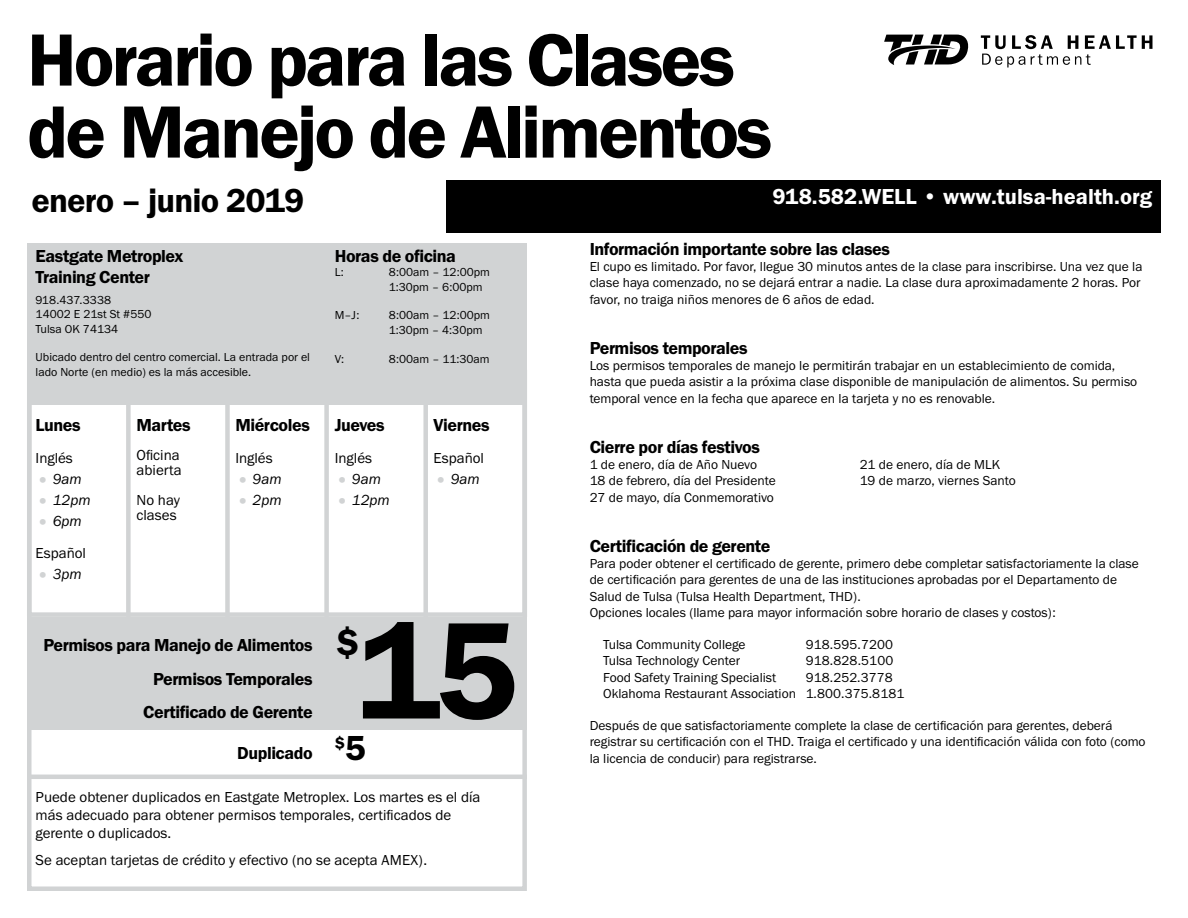
<style>
.page{position:relative;width:1188px;height:918px;background:#fff}
.page>*{position:absolute;margin:0;border:0;box-sizing:border-box;transform-origin:0 0}
.t1{font:142.5px "Franklin Gothic URW Dem";color:#000}
.t2{font:76.5px/72px "Franklin Gothic URW Dem";letter-spacing:-.04em;color:#000}
.t3{font:40.5px "Franklin Gothic URW Dem";color:#000}
.t4{font:34.5px "Franklin Gothic URW Dem";letter-spacing:-.025em;color:#000}
.t5{font:22.5px "Franklin Gothic URW Dem";color:#fff}
.t6{font:18px/33.6px "Franklin Gothic URW Dem";letter-spacing:-.025em;color:#000}
.t7{font:15px/15px "Franklin Gothic URW Boo";color:#000}
.t8{font:15px "Franklin Gothic URW Boo Ita";color:#000}
.t9{font:13.5px/16.2px "Franklin Gothic URW Boo";color:#000}
.t10{font:12px/14.4px "Franklin Gothic URW Boo";color:#000}
.s1{font-size:21px;color:#d1d3d4}
.s2{font-size:36px}
</style>
<div class="page">
<div style="left:27px;top:243px;width:500px;height:162px;background:#d1d3d4"></div>
<div style="left:447px;top:180px;width:714px;height:53px;background:#000"></div>
<div style="left:27px;top:243px;width:500px;height:374px;border:4px solid #d1d3d4"></div>
<div style="left:27px;top:617px;width:500px;height:274px;border:4px solid #d1d3d4"></div>
<div style="left:27px;top:617px;width:500px;height:113px;background:#d1d3d4"></div>
<hr style="left:27px;top:775px;width:500px;height:4px;background:#d1d3d4">
<div style="left:126px;top:370px;width:5px;height:247px;background:#d1d3d4"></div>
<hr style="left:523px;top:370px;width:4px;height:247px;background:#d1d3d4">
<hr style="left:27px;top:370px;width:4px;height:247px;background:#d1d3d4">
<div style="left:225px;top:370px;width:5px;height:247px;background:#d1d3d4"></div>
<div style="left:324px;top:370px;width:5px;height:247px;background:#d1d3d4"></div>
<div style="left:423px;top:370px;width:5px;height:247px;background:#d1d3d4"></div>
<svg style="left:884px;top:35px;width:85px;height:30px"></svg>
<svg style="left:981px;top:35px;width:172px;height:33px"></svg>
<h2 class="t2" style="left:27px;top:23px;width:747px">Horario para las Clases de Manejo de Alimentos</h2>
<h3 class="t4" style="left:31px;top:179px;width:275px">enero – junio 2019</h3>
<h3 class="t5" style="left:772px;top:183px;width:382px">918.582.WELL • www.tulsa-health.org</h3>
<h3 class="t6" style="left:36px;top:245px;width:149px;line-height:21.6px">Eastgate Metroplex<br>Training Center</h3>
<p class="t10" style="left:36px;top:292px;width:117px">918.437.3338<br>14002 E 21st St #550<br>Tulsa OK 74134</p>
<p class="t10" style="left:36px;top:350px;width:276px">Ubicado dentro del centro comercial. La entrada por el lado Norte (en medio) es la más accesible.</p>
<h3 class="t6" style="left:36px;top:407px;width:47px">Lunes</h3>
<p class="t7" style="left:36px;top:450px;width:39px">Inglés</p>
<p class="t8" style="left:36px;top:470px;width:48px"><span class="s1">•</span> 9am</p>
<p class="t8" style="left:36px;top:491px;width:57px"><span class="s1">•</span> 12pm</p>
<p class="t8" style="left:36px;top:512px;width:48px"><span class="s1">•</span> 6pm</p>
<p class="t7" style="left:36px;top:546px;width:52px">Español</p>
<p class="t8" style="left:36px;top:565px;width:48px"><span class="s1">•</span> 3pm</p>
<h3 class="t6" style="left:137px;top:407px;width:56px">Martes</h3>
<p class="t7" style="left:137px;top:447px;width:47px">Oficina abierta</p>
<p class="t7" style="left:137px;top:492px;width:45px">No hay clases</p>
<h3 class="t6" style="left:235px;top:407px;width:76px">Miércoles</h3>
<p class="t7" style="left:235px;top:450px;width:39px">Inglés</p>
<p class="t8" style="left:235px;top:470px;width:48px"><span class="s1">•</span> 9am</p>
<p class="t8" style="left:235px;top:491px;width:48px"><span class="s1">•</span> 2pm</p>
<h3 class="t6" style="left:43px;top:628px;width:271px;text-align:right">Permisos para Manejo de Alimentos<br>Permisos Temporales<br>Certificado de Gerente</h3>
<h3 class="t6" style="left:237px;top:736px;width:77px">Duplicado</h3>
<h3 class="t6" style="left:335px;top:239px;width:123px">Horas de oficina</h3>
<p class="t10" style="left:335px;top:265px;width:10px">L:</p>
<p class="t10" style="left:389px;top:265px;width:103px">8:00am – 12:00pm<br>1:30pm – 6:00pm</p>
<p class="t10" style="left:335px;top:308px;width:26px">M–J:</p>
<p class="t10" style="left:389px;top:308px;width:103px">8:00am – 12:00pm<br>1:30pm – 4:30pm</p>
<p class="t10" style="left:335px;top:351px;width:11px">V:</p>
<p class="t10" style="left:389px;top:351px;width:102px">8:00am – 11:30am</p>
<h3 class="t6" style="left:335px;top:407px;width:51px">Jueves</h3>
<p class="t7" style="left:335px;top:450px;width:39px">Inglés</p>
<p class="t8" style="left:335px;top:470px;width:48px"><span class="s1">•</span> 9am</p>
<p class="t8" style="left:335px;top:491px;width:57px"><span class="s1">•</span> 12pm</p>
<h3 class="t6" style="left:434px;top:407px;width:58px">Viernes</h3>
<p class="t7" style="left:434px;top:450px;width:52px">Español</p>
<p class="t8" style="left:434px;top:470px;width:48px"><span class="s1">•</span> 9am</p>
<h3 class="t3" style="left:336px;top:617px;width:25px">$</h3>
<h1 class="t1" style="left:357px;top:583px;width:163px">15</h1>
<h3 class="t6" style="left:335px;top:726px;width:33px">$<span class="s2">5</span></h3>
<p class="t7" style="left:36px;top:788px;width:446px;line-height:18px">Puede obtener duplicados en Eastgate Metroplex. Los martes es el día más adecuado para obtener permisos temporales, certificados de gerente o duplicados.</p>
<p class="t7" style="left:36px;top:852px;width:393px">Se aceptan tarjetas de crédito y efectivo (no se acepta AMEX).</p>
<h3 class="t6" style="left:590px;top:232px;width:302px">Información importante sobre las clases</h3>
<p class="t9" style="left:590px;top:258px;width:554px">El cupo es limitado. Por favor, llegue 30 minutos antes de la clase para inscribirse. Una vez que la clase haya comenzado, no se dejará entrar a nadie. La clase dura aproximadamente 2 horas. Por favor, no traiga niños menores de 6 años de edad.</p>
<h3 class="t6" style="left:590px;top:331px;width:160px">Permisos temporales</h3>
<p class="t9" style="left:590px;top:357px;width:549px">Los permisos temporales de manejo le permitirán trabajar en un establecimiento de comida, hasta que pueda asistir a la próxima clase disponible de manipulación de alimentos. Su permiso temporal vence en la fecha que aparece en la tarjeta y no es renovable.</p>
<h3 class="t6" style="left:590px;top:430px;width:172px">Cierre por días festivos</h3>
<p class="t9" style="left:590px;top:456px;width:169px">1 de enero, día de Año Nuevo</p>
<p class="t9" style="left:860px;top:456px;width:142px">21 de enero, día de MLK</p>
<p class="t9" style="left:590px;top:473px;width:188px">18 de febrero, día del Presidente</p>
<p class="t9" style="left:860px;top:473px;width:158px">19 de marzo, viernes Santo</p>
<p class="t9" style="left:590px;top:489px;width:186px">27 de mayo, día Conmemorativo</p>
<h3 class="t6" style="left:590px;top:529px;width:182px">Certificación de gerente</h3>
<p class="t9" style="left:590px;top:555px;width:551px">Para poder obtener el certificado de gerente, primero debe completar satisfactoriamente la clase de certificación para gerentes de una de las instituciones aprobadas por el Departamento de Salud de Tulsa (Tulsa Health Department, THD).<br>Opciones locales (llame para mayor información sobre horario de clases y costos):</p>
<p class="t9" style="left:603px;top:636px;width:144px">Tulsa Community College</p>
<p class="t9" style="left:806px;top:636px;width:89px">918.595.7200</p>
<p class="t9" style="left:603px;top:653px;width:139px">Tulsa Technology Center</p>
<p class="t9" style="left:806px;top:653px;width:89px">918.828.5100</p>
<p class="t9" style="left:603px;top:669px;width:175px">Food Safety Training Specialist</p>
<p class="t9" style="left:603px;top:669px;width:303px;text-indent:202px">918.252.3778<br>Oklahoma Restaurant Association 1.800.375.8181</p>
<p class="t9" style="left:590px;top:717px;width:557px">Después de que satisfactoriamente complete la clase de certificación para gerentes, deberá registrar su certificación con el THD. Traiga el certificado y una identificación válida con foto (como la licencia de conducir) para registrarse.</p>
</div>
